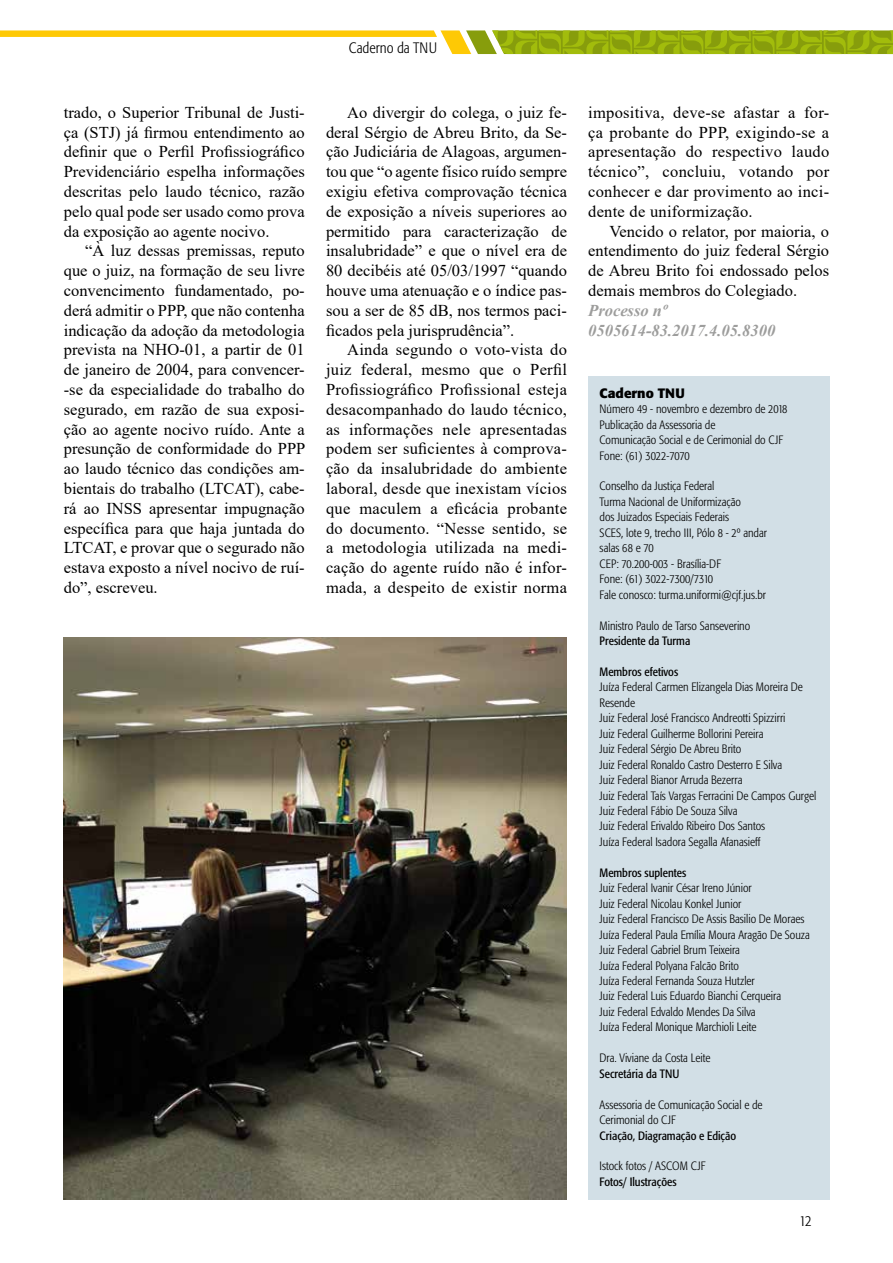
<style>
.page{position:relative;width:893px;height:1263px;background:#fff}
.page>*{position:absolute;margin:0;border:0;box-sizing:border-box;transform-origin:0 0}
.t1{font:16.5px/19.8px "Times New Roman";color:#000;text-align:justify}
.t2{font:italic 700 16.5px/19.8px "Times New Roman";color:#9d9d9c}
.t3{font:300 condensed 15px "Formata";color:#000}
.t4{font:700 13.5px "Formata";color:#000}
.t5{font:300 condensed 12px/15.5px "Formata";color:#000}
.t6{font:condensed 12px "Formata";color:#000}
</style>
<div class="page">
<svg style="left:0;top:30px;width:893px;height:24px"></svg>
<div style="left:588px;top:376px;width:241px;height:823px;background:#d2dfe6"></div>
<img style="left:64px;top:638px;width:503px;height:561px">
<p class="t3" style="left:349px;top:39px;width:90px">Caderno da TNU</p>
<p class="t1" style="left:64px;top:102px;width:242px">trado, o Superior Tribunal de Justi&shy;ça (STJ) já firmou entendimento ao definir que o Perfil Profissiográfico Previdenciário espelha informações descritas pelo laudo técnico, razão pelo qual pode ser usado como prova da exposição ao agente nocivo.</p>
<p class="t1" style="left:64px;top:240px;width:243px;text-indent:21px">“À luz dessas premissas, reputo que o juiz, na formação de seu livre convencimento fundamentado, po&shy;derá admitir o PPP, que não contenha indicação da adoção da metodologia prevista na NHO-01, a partir de 01 de janeiro de 2004, para convencer--se da especialidade do trabalho do segurado, em razão de sua exposi&shy;ção ao agente nocivo ruído. Ante a presunção de conformidade do PPP ao laudo técnico das condições am&shy;bientais do trabalho (LTCAT), cabe&shy;rá ao INSS apresentar impugnação específica para que haja juntada do LTCAT, e provar que o segurado não estava exposto a nível nocivo de ruí&shy;do”, escreveu.</p>
<p class="t1" style="left:326px;top:102px;width:242px;text-indent:21px">Ao divergir do colega, o juiz fe&shy;deral Sérgio de Abreu Brito, da Se&shy;ção Judiciária de Alagoas, argumen&shy;tou que “o agente físico ruído sempre exigiu efetiva comprovação técnica de exposição a níveis superiores ao permitido para caracterização de insalubridade” e que o nível era de 80 decibéis até 05/03/1997 “quando houve uma atenuação e o índice pas&shy;sou a ser de 85 dB, nos termos paci&shy;ficados pela jurisprudência”.</p>
<p class="t1" style="left:326px;top:339px;width:243px;text-indent:21px">Ainda segundo o voto-vista do juiz federal, mesmo que o Perfil Profissiográfico Profissional esteja desacompanhado do laudo técnico, as informações nele apresentadas podem ser suficientes à comprova&shy;ção da insalubridade do ambiente laboral, desde que inexistam vícios que maculem a eficácia probante do documento. “Nesse sentido, se a metodologia utilizada na medi&shy;cação do agente ruído não é infor&shy;mada, a despeito de existir norma</p>
<p class="t1" style="left:588px;top:102px;width:242px">impositiva, deve-se afastar a for&shy;ça probante do PPP, exigindo-se a apresentação do respectivo laudo técnico”, concluiu, votando por conhecer e dar provimento ao inci&shy;dente de uniformização.</p>
<p class="t1" style="left:588px;top:221px;width:242px;text-indent:21px">Vencido o relator, por maioria, o entendimento do juiz federal Sérgio de Abreu Brito foi endossado pelos demais membros do Colegiado.</p>
<p class="t2" style="left:588px;top:300px;width:188px">Processo nº<br>0505614-83.2017.4.05.8300</p>
<p class="t4" style="left:600px;top:384px;width:87px">Caderno TNU</p>
<p class="t5" style="left:600px;top:401px;width:189px">Número 49 - novembro e dezembro de 2018<br>Publicação da Assessoria de<br>Comunicação Social e de Cerimonial do CJF<br>Fone: (61) 3022-7070</p>
<p class="t5" style="left:600px;top:479px;width:169px">Conselho da Justiça Federal<br>Turma Nacional de Uniformização<br>dos Juizados Especiais Federais<br>SCES, lote 9, trecho III, Pólo 8 - 2º andar salas 68 e 70<br>CEP: 70.200-003 - Brasília-DF<br>Fone: (61) 3022-7300/7310<br>Fale conosco: turma.uniformi@cjf.jus.br</p>
<p class="t5" style="left:600px;top:618px;width:152px">Ministro Paulo de Tarso Sanseverino</p>
<p class="t6" style="left:600px;top:634px;width:92px">Presidente da Turma</p>
<p class="t6" style="left:600px;top:665px;width:80px">Membros efetivos</p>
<p class="t5" style="left:600px;top:679px;width:218px">Juíza Federal Carmen Elizangela Dias Moreira De Resende<br>Juiz Federal José Francisco Andreotti Spizzirri<br>Juiz Federal Guilherme Bollorini Pereira<br>Juiz Federal Sérgio De Abreu Brito<br>Juiz Federal Ronaldo Castro Desterro E Silva<br>Juiz Federal Bianor Arruda Bezerra<br>Juiz Federal Taís Vargas Ferracini De Campos Gurgel Juiz Federal Fábio De Souza Silva<br>Juiz Federal Erivaldo Ribeiro Dos Santos<br>Juíza Federal Isadora Segalla Afanasieff</p>
<p class="t6" style="left:600px;top:865px;width:88px">Membros suplentes</p>
<p class="t5" style="left:600px;top:880px;width:212px">Juiz Federal Ivanir César Ireno Júnior<br>Juiz Federal Nicolau Konkel Junior<br>Juiz Federal Francisco De Assis Basilio De Moraes Juíza Federal Paula Emília Moura Aragão De Souza Juiz Federal Gabriel Brum Teixeira<br>Juíza Federal Polyana Falcão Brito<br>Juíza Federal Fernanda Souza Hutzler<br>Juiz Federal Luis Eduardo Bianchi Cerqueira<br>Juiz Federal Edvaldo Mendes Da Silva<br>Juíza Federal Monique Marchioli Leite</p>
<p class="t5" style="left:600px;top:1050px;width:112px">Dra. Viviane da Costa Leite</p>
<p class="t6" style="left:600px;top:1066px;width:81px">Secretária da TNU</p>
<p class="t5" style="left:600px;top:1097px;width:165px">Assessoria de Comunicação Social e de<br>Cerimonial do CJF</p>
<p class="t6" style="left:600px;top:1128px;width:138px">Criação, Diagramação e Edição</p>
<p class="t5" style="left:600px;top:1159px;width:108px">Istock fotos / ASCOM CJF</p>
<p class="t6" style="left:600px;top:1175px;width:79px">Fotos/ Ilustrações</p>
<p class="t3" style="left:799px;top:1212px;width:14px">12</p>
</div>
